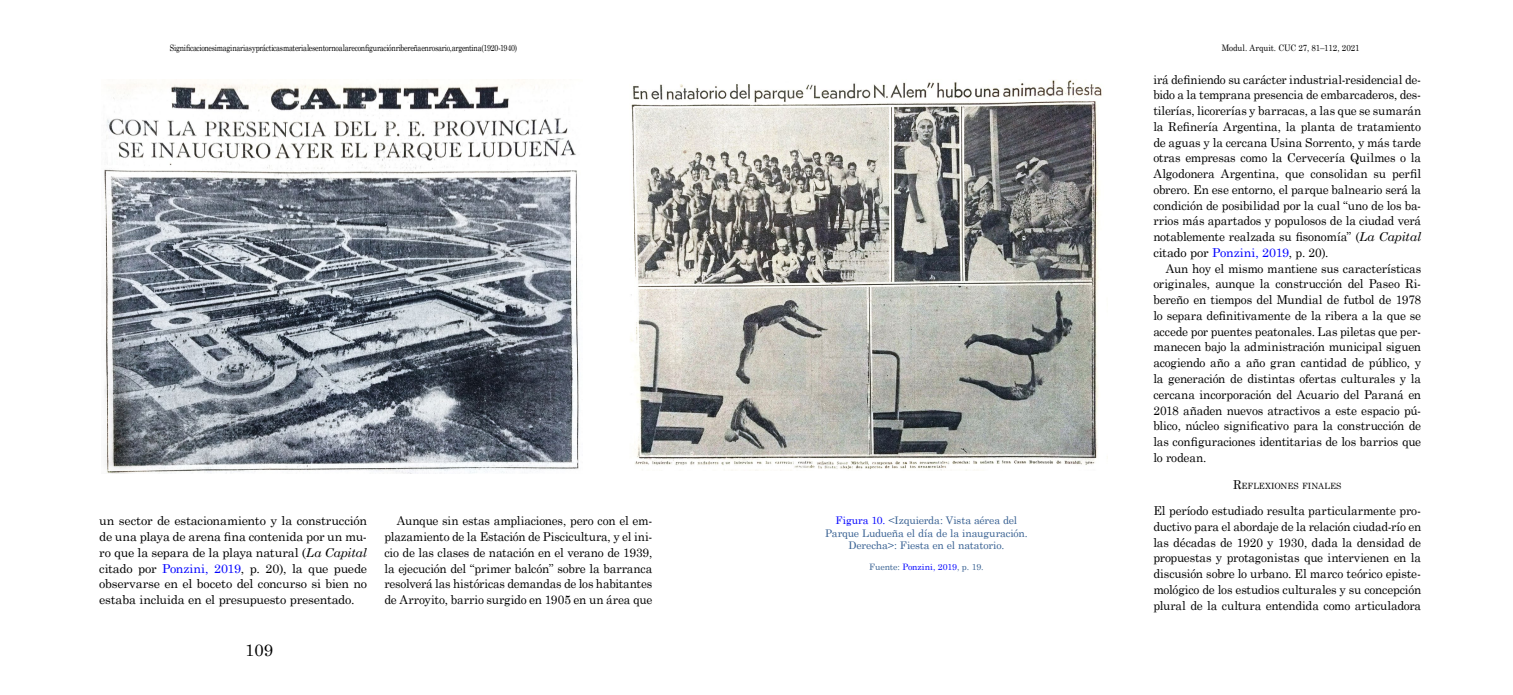
<style>
.page{position:relative;width:1513px;height:695px;background:#fff}
.page>*{position:absolute;margin:0;border:0;box-sizing:border-box;transform-origin:0 0}
.t1{font:16.62px "Century Schoolbook";color:#000}
.t2{font:12.25px/15.8px "Century Schoolbook";letter-spacing:-.015em;color:#000;text-align:justify}
.t3{font:12.25px/15.8px "Century Schoolbook";letter-spacing:-.015em;color:#000;text-align:justify;scale:.96 1}
.t4{font:10.5px/12.6px "Century Schoolbook";letter-spacing:-.01em;color:#365f91;text-align:center}
.t5{font:8.92px "Century Schoolbook";letter-spacing:-.03em;color:#000;scale:.79 1}
.t6{font:8.92px "Century Schoolbook";letter-spacing:-.005em;color:#000;scale:.9 1}
.t7{font:8.75px "Century Schoolbook";letter-spacing:-.015em;color:#365f91}
.t8{font:8.58px "Century Schoolbook";letter-spacing:.015em;color:#000}
.s1{font-style:italic}
.s2{color:#00f}
.s3{font-size:12.25px}
</style>
<div class="page">
<img style="left:104px;top:82px;width:475px;height:391px">
<img style="left:630px;top:80px;width:478px;height:390px">
<p class="t5" style="left:170px;top:41px;width:441px">Significaciones imaginarias y prácticas materiales en torno a la reconfiguración ribereña en rosario, argentina (1920-1940)</p>
<p class="t6" style="left:1222px;top:41px;width:155px">Modul. Arquit. CUC 27, 81–112, 2021</p>
<p class="t2" style="left:99px;top:512px;width:269px">un sector de estacionamiento y la construcción de una playa de arena fina contenida por un mu&shy;ro que la separa de la playa natural (<span class="s1">La Capital </span>citado por <span class="s2">Ponzini, 2019</span>, p. 20), la que puede observarse en el boceto del concurso si bien no estaba incluida en el presupuesto presentado.</p>
<p class="t2" style="left:384px;top:512px;width:269px;text-indent:12px">Aunque sin estas ampliaciones, pero con el em&shy;plazamiento de la Estación de Piscicultura, y el ini&shy;cio de las clases de natación en el verano de 1939, la ejecución del “primer balcón” sobre la barranca resolverá las históricas demandas de los habitantes de Arroyito, barrio surgido en 1905 en un área que</p>
<h1 class="t1" style="left:245px;top:636px;width:29px">109</h1>
<p class="t4" style="left:825px;top:513px;width:204px"><span class="s2">Figura 10.</span> &lt;Izquierda: Vista aérea del<br>Parque Ludueña el día de la inauguración.<br>Derecha&gt;: Fiesta en el natatorio.</p>
<p class="t7" style="left:869px;top:559px;width:116px">Fuente: <span class="s2">Ponzini, 2019</span>, p. 19.</p>
<p class="t3" style="left:1153px;top:70px;width:281px">irá definiendo su carácter industrial-residencial de&shy;bido a la temprana presencia de embarcaderos, des&shy;tilerías, licorerías y barracas, a las que se sumarán la Refinería Argentina, la planta de tratamiento de aguas y la cercana Usina Sorrento, y más tarde otras empresas como la Cervecería Quilmes o la Algodonera Argentina, que consolidan su perfil obrero. En ese entorno, el parque balneario será la condición de posibilidad por la cual “uno de los ba&shy;rrios más apartados y populosos de la ciudad verá notablemente realzada su fisonomía” (<span class="s1">La Capital </span>citado por <span class="s2">Ponzini, 2019</span>, p. 20).</p>
<p class="t2" style="left:1153px;top:259px;width:269px;text-indent:12px">Aun hoy el mismo mantiene sus características originales, aunque la construcción del Paseo Ri&shy;bereño en tiempos del Mundial de futbol de 1978 lo separa definitivamente de la ribera a la que se accede por puentes peatonales. Las piletas que per&shy;manecen bajo la administración municipal siguen acogiendo año a año gran cantidad de público, y la generación de distintas ofertas culturales y la cercana incorporación del Acuario del Paraná en 2018 añaden nuevos atractivos a este espacio pú&shy;blico, núcleo significativo para la construcción de las configuraciones identitarias de los barrios que lo rodean.</p>
<p class="t8" style="left:1233px;top:478px;width:110px"><span class="s3">R</span>EFLEXIONES FINALES</p>
<p class="t2" style="left:1153px;top:501px;width:269px">El período estudiado resulta particularmente pro&shy;ductivo para el abordaje de la relación ciudad-río en las décadas de 1920 y 1930, dada la densidad de propuestas y protagonistas que intervienen en la discusión sobre lo urbano. El marco teórico episte&shy;mológico de los estudios culturales y su concepción plural de la cultura entendida como articuladora</p>
</div>
